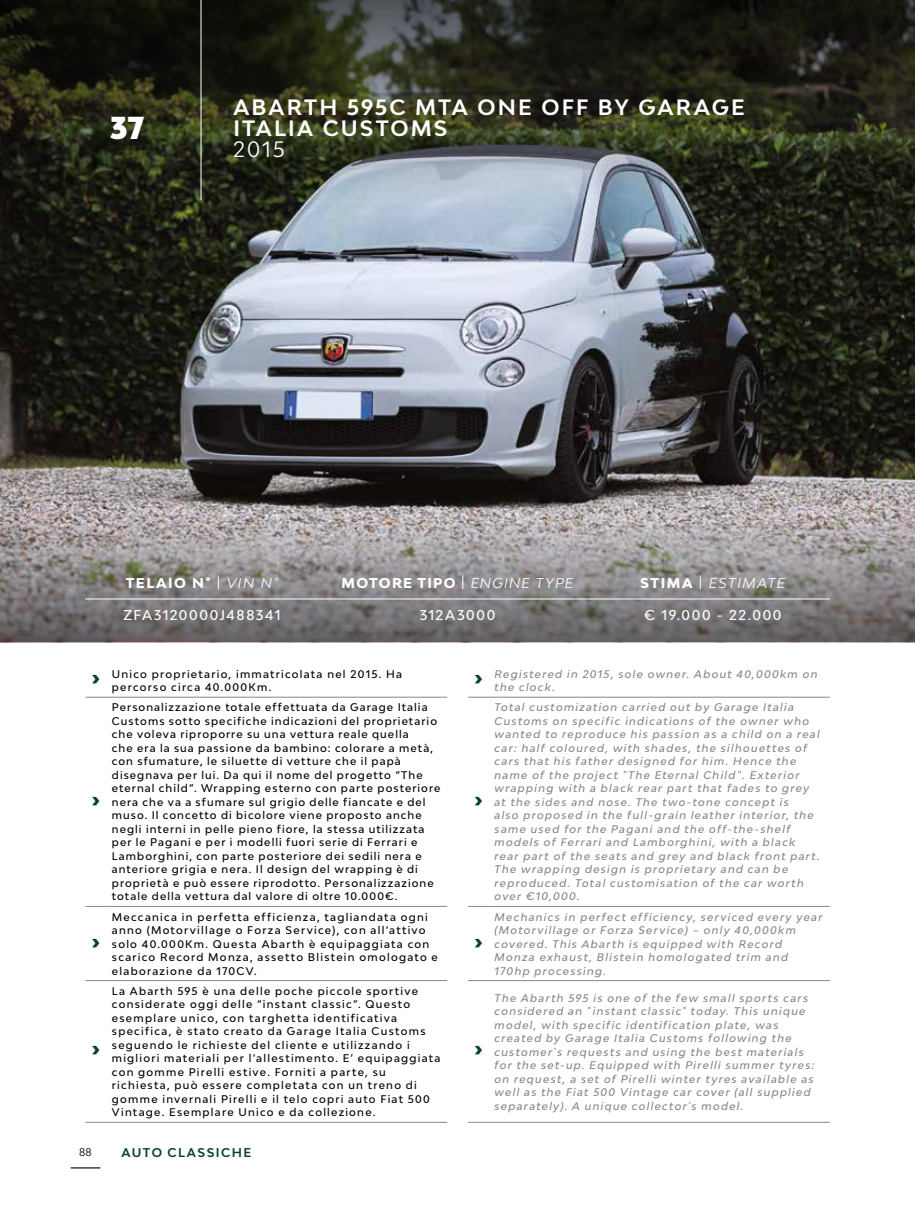
<style>
.page{position:relative;width:915px;height:1212px;background:#fff}
.page>*{position:absolute;margin:0;border:0;box-sizing:border-box;transform-origin:0 0}
.t1{font:900 30px "Bw Modelica";color:#fff}
.t2{font:700 21px/21px "Bw Modelica";letter-spacing:.1em;color:#fff}
.t3{font:21px "Bw Modelica";color:#fff}
.t4{font:900 18px "Bw Modelica";color:#074326}
.t5{font:500 13.5px "Bw Modelica";letter-spacing:.115em;color:#fff}
.t6{font:800 13.5px "Bw Modelica";letter-spacing:.09em;color:#fff}
.t7{font:italic 13.5px "Bw Modelica";letter-spacing:.105em;color:#fff}
.t8{font:700 12px "Bw Modelica";letter-spacing:.12em;color:#074326}
.t9{font:500 10.5px/13.5px "Bw Modelica";letter-spacing:.11em;color:#000}
.t10{font:italic 500 10.5px/13.5px "Bw Modelica";letter-spacing:.12em;color:#878787}
.t11{font:10.5px "Bw Modelica";color:#000}
.s1{font-weight:400}
.s2{font-weight:400;font-style:italic}
.s3{font-weight:800;font-style:normal}
.s4{font-style:normal}
.s5{font-weight:900;font-size:18px;color:#074326}
.s6{font-weight:900;font-style:normal;font-size:18px;color:#074326}
</style>
<div class="page">
<img style="left:0;top:200px;width:914px;height:315px">
<svg style="left:0;top:0;width:914px;height:200px;background:#2f3226"></svg>
<svg style="left:0;top:515px;width:914px;height:127px;background:#8e898a"></svg>
<hr style="left:200px;top:0;width:1px;height:200px;background:#fff">
<hr style="left:85px;top:599px;width:744px;height:1px;background:#fff">
<svg style="left:85px;top:697px;width:21px;height:1px"></svg>
<hr style="left:106px;top:697px;width:341px;height:1px;background:#878787">
<svg style="left:85px;top:906px;width:21px;height:1px"></svg>
<hr style="left:106px;top:906px;width:341px;height:1px;background:#878787">
<svg style="left:85px;top:980px;width:21px;height:1px"></svg>
<svg style="left:85px;top:1122px;width:21px;height:1px"></svg>
<hr style="left:106px;top:980px;width:341px;height:1px;background:#878787">
<hr style="left:106px;top:1122px;width:341px;height:1px;background:#878787">
<svg style="left:468px;top:697px;width:21px;height:1px"></svg>
<hr style="left:489px;top:697px;width:340px;height:1px;background:#878787">
<svg style="left:468px;top:906px;width:21px;height:1px"></svg>
<hr style="left:489px;top:906px;width:340px;height:1px;background:#878787">
<svg style="left:468px;top:980px;width:21px;height:1px"></svg>
<hr style="left:489px;top:980px;width:340px;height:1px;background:#878787">
<svg style="left:468px;top:1122px;width:21px;height:1px"></svg>
<hr style="left:489px;top:1122px;width:340px;height:1px;background:#878787">
<svg style="left:71px;top:1167px;width:29px;height:1px"></svg>
<h1 class="t1" style="left:110px;top:108px;width:36px">37</h1>
<h2 class="t2" style="left:233px;top:96px;width:512px">ABARTH 595C MTA ONE OFF BY GARAGE<br>ITALIA CUSTOMS</h2>
<h2 class="t3" style="left:233px;top:135px;width:53px">2015</h2>
<p class="t6" style="left:126px;top:574px;width:154px">TELAIO N° <span class="s1">|</span> <span class="s2">VIN N°</span></p>
<p class="t6" style="left:341px;top:574px;width:233px">MOTORE TIPO <span class="s1">|</span> <span class="s2">ENGINE TYPE</span></p>
<p class="t7" style="left:640px;top:574px;width:147px"><span class="s3">STIMA</span> <span class="s4">|</span> ESTIMATE</p>
<p class="t5" style="left:123px;top:606px;width:158px">ZFA3120000J488341</p>
<p class="t5" style="left:419px;top:606px;width:77px">312A3000</p>
<p class="t5" style="left:644px;top:606px;width:139px">€ 19.000 - 22.000</p>
<p class="t9" style="left:112px;top:667px;width:291px;text-indent:-20px"><span class="s5">›</span> Unico proprietario, immatricolata nel 2015. Ha percorso circa 40.000Km.</p>
<p class="t10" style="left:494px;top:667px;width:324px;text-indent:-20px"><span class="s6">›</span> Registered in 2015, sole owner. About 40,000km on the clock.</p>
<h3 class="t4" style="left:92px;top:787px;width:10px">›</h3>
<p class="t9" style="left:112px;top:700px;width:330px">Personalizzazione totale effettuata da Garage Italia Customs sotto specifiche indicazioni del proprietario che voleva riproporre su una vettura reale quella<br>che era la sua passione da bambino: colorare a metà, con sfumature, le siluette di vetture che il papà disegnava per lui. Da qui il nome del progetto “The eternal child”. Wrapping esterno con parte posteriore nera che va a sfumare sul grigio delle fiancate e del muso. Il concetto di bicolore viene proposto anche negli interni in pelle pieno fiore, la stessa utilizzata per le Pagani e per i modelli fuori serie di Ferrari e Lamborghini, con parte posteriore dei sedili nera e anteriore grigia e nera. Il design del wrapping è di proprietà e può essere riprodotto. Personalizzazione totale della vettura dal valore di oltre 10.000€.</p>
<h3 class="t4" style="left:474px;top:787px;width:10px">›</h3>
<p class="t10" style="left:494px;top:700px;width:327px">Total customization carried out by Garage Italia Customs on specific indications of the owner who wanted to reproduce his passion as a child on a real car: half coloured, with shades, the silhouettes of cars that his father designed for him. Hence the name of the project "The Eternal Child". Exterior wrapping with a black rear part that fades to grey at the sides and nose. The two-tone concept is<br>also proposed in the full-grain leather interior, the same used for the Pagani and the off-the-shelf models of Ferrari and Lamborghini, with a black rear part of the seats and grey and black front part.<br>The wrapping design is proprietary and can be reproduced. Total customisation of the car worth over €10,000.</p>
<h3 class="t4" style="left:92px;top:929px;width:10px">›</h3>
<p class="t9" style="left:112px;top:910px;width:327px">Meccanica in perfetta efficienza, tagliandata ogni anno (Motorvillage o Forza Service), con all’attivo solo 40.000Km. Questa Abarth è equipaggiata con scarico Record Monza, assetto Blistein omologato e elaborazione da 170CV.</p>
<h3 class="t4" style="left:474px;top:929px;width:10px">›</h3>
<p class="t10" style="left:494px;top:910px;width:329px">Mechanics in perfect efficiency, serviced every year (Motorvillage or Forza Service) – only 40,000km covered. This Abarth is equipped with Record Monza exhaust, Blistein homologated trim and 170hp processing.</p>
<h3 class="t4" style="left:92px;top:1037px;width:10px">›</h3>
<p class="t9" style="left:112px;top:984px;width:330px">La Abarth 595 è una delle poche piccole sportive considerate oggi delle “instant classic”. Questo esemplare unico, con targhetta identificativa specifica, è stato creato da Garage Italia Customs seguendo le richieste del cliente e utilizzando i migliori materiali per l’allestimento. E’ equipaggiata con gomme Pirelli estive. Forniti a parte, su richiesta, può essere completata con un treno di gomme invernali Pirelli e il telo copri auto Fiat 500<br>Vintage. Esemplare Unico e da collezione.</p>
<h3 class="t4" style="left:474px;top:1037px;width:10px">›</h3>
<p class="t10" style="left:494px;top:991px;width:321px">The Abarth 595 is one of the few small sports cars considered an "instant classic" today. This unique model, with specific identification plate, was created by Garage Italia Customs following the customer's requests and using the best materials for the set-up. Equipped with Pirelli summer tyres: on request, a set of Pirelli winter tyres available as well as the Fiat 500 Vintage car cover (all supplied separately). A unique collector's model.</p>
<p class="t11" style="left:79px;top:1146px;width:14px">88</p>
<p class="t8" style="left:121px;top:1144px;width:131px">AUTO CLASSICHE</p>
</div>
